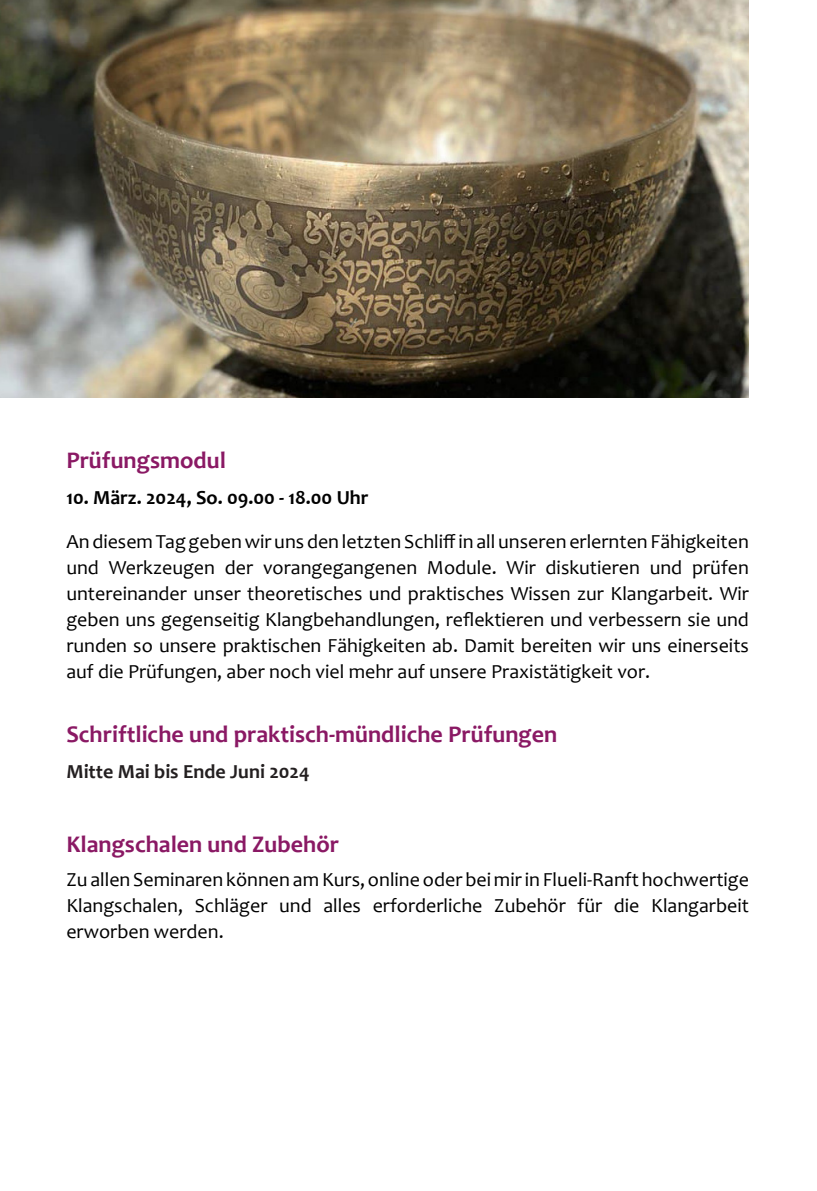
<style>
.page{position:relative;width:817px;height:1191px;background:#fff}
.page>*{position:absolute;margin:0;border:0;box-sizing:border-box;transform-origin:0 0}
.t1{font:700 24px "Candara";color:#8a1964}
.t2{font:20px/26px "Candara";color:#000;text-align:justify}
.t3{font:700 20px "Candara";color:#000}
.t4{font:700 20px "Candara";color:#231f20}
</style>
<div class="page">
<img style="left:0;top:0;width:748px;height:397px">
<p class="t1" style="left:66px;top:445px;width:161px">Prüfungsmodul</p>
<p class="t3" style="left:66px;top:485px;width:303px">10. März. 2024, So. 09.00 - 18.00 Uhr</p>
<p class="t2" style="left:66px;top:528px;width:684px">An diesem Tag geben wir uns den letzten Schliff in all unseren erlernten Fähigkeiten und Werkzeugen der vorangegangenen Module. Wir diskutieren und prüfen untereinander unser theoretisches und praktisches Wissen zur Klangarbeit. Wir geben uns gegenseitig Klangbehandlungen, reflektieren und verbessern sie und runden so unsere praktischen Fähigkeiten ab. Damit bereiten wir uns einerseits auf die Prüfungen, aber noch viel mehr auf unsere Praxistätigkeit vor.</p>
<p class="t1" style="left:66px;top:719px;width:492px">Schriftliche und praktisch-mündliche Prüfungen</p>
<p class="t4" style="left:66px;top:759px;width:245px">Mitte Mai bis Ende Juni 2024</p>
<p class="t1" style="left:66px;top:829px;width:274px">Klangschalen und Zubehör</p>
<p class="t2" style="left:66px;top:866px;width:684px">Zu allen Seminaren können am Kurs, online oder bei mir in Flueli-Ranft hochwertige Klangschalen, Schläger und alles erforderliche Zubehör für die Klangarbeit erworben werden.</p>
</div>
